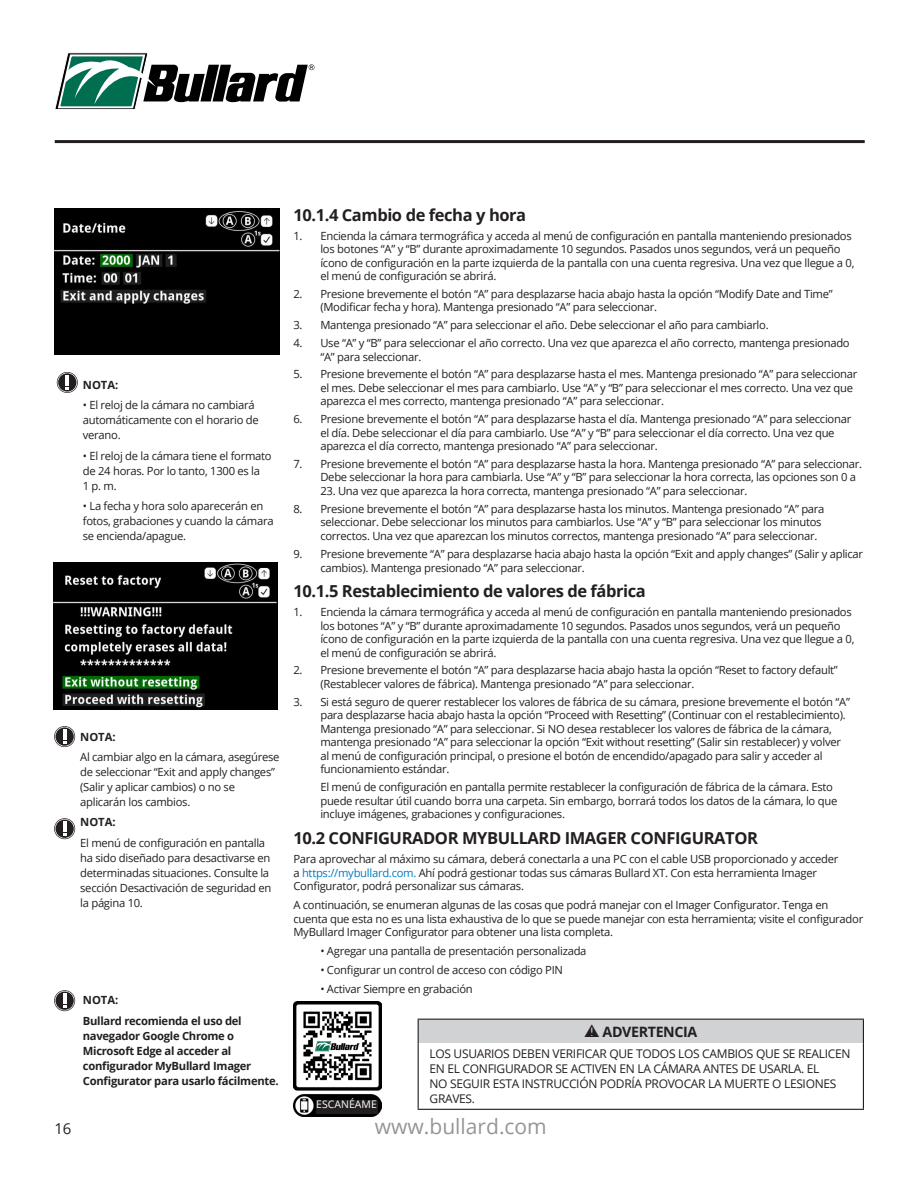
<style>
.page{position:relative;width:918px;height:1188px;background:#fff}
.page>*{position:absolute;margin:0;border:0;box-sizing:border-box;transform-origin:0 0}
.t1{font:21px "Open Sans";color:#939598}
.t2{font:700 16.5px "Open Sans";letter-spacing:-.025em;color:#231f20}
.t3{font:15px "Open Sans";color:#231f20}
.t4{font:700 14.25px "Open Sans";letter-spacing:-.025em;color:#231f20}
.t5{font:12px/15px "Open Sans";letter-spacing:-.025em;color:#231f20}
.t6{font:11.25px/13.5px "Open Sans";letter-spacing:-.025em;color:#231f20}
.t7{font:700 11.25px/15px "Open Sans";letter-spacing:-.025em;color:#231f20}
.t8{font:10.5px "Open Sans";color:#fff}
.s1{color:#007cc2}
</style>
<div class="page">
<svg style="left:57px;top:372px;width:21px;height:21px"></svg>
<hr style="left:55px;top:140px;width:810px;height:3px;background:#231f20">
<svg style="left:55px;top:52px;width:259px;height:58px"></svg>
<img style="left:55px;top:208px;width:225px;height:147px">
<svg style="left:54px;top:726px;width:21px;height:21px"></svg>
<svg style="left:54px;top:818px;width:21px;height:21px"></svg>
<img style="left:53px;top:563px;width:225px;height:147px">
<div style="left:418px;top:1019px;width:445px;height:24px;background:#d1d2d4"></div>
<hr style="left:418px;top:1019px;width:446px;height:1px;background:#231f20">
<svg style="left:418px;top:1020px;width:1px;height:23px"></svg>
<svg style="left:863px;top:1020px;width:1px;height:23px"></svg>
<hr style="left:418px;top:1043px;width:1px;height:66px;background:#231f20">
<hr style="left:863px;top:1043px;width:1px;height:66px;background:#231f20">
<hr style="left:418px;top:1109px;width:446px;height:1px;background:#231f20">
<img style="left:293px;top:1002px;width:89px;height:114px">
<svg style="left:54px;top:990px;width:21px;height:21px"></svg>
<div style="left:316px;top:1100px;width:62px;height:13px;background:#231f20"></div>
<p class="t7" style="left:83px;top:377px;width:37px">NOTA:</p>
<p class="t6" style="left:83px;top:397px;width:177px;line-height:15px">• El reloj de la cámara no cambiará automáticamente con el horario de verano.</p>
<p class="t6" style="left:83px;top:448px;width:190px;line-height:15px">• El reloj de la cámara tiene el formato de 24 horas. Por lo tanto, 1300 es la<br>1 p. m.</p>
<p class="t6" style="left:83px;top:498px;width:192px;line-height:15px">• La fecha y hora solo aparecerán en fotos, grabaciones y cuando la cámara se encienda/apague.</p>
<p class="t7" style="left:80px;top:729px;width:37px">NOTA:</p>
<p class="t6" style="left:80px;top:749px;width:201px;line-height:15px">Al cambiar algo en la cámara, asegúrese de seleccionar “Exit and apply changes” (Salir y aplicar cambios) o no se aplicarán los cambios.</p>
<p class="t7" style="left:80px;top:815px;width:37px">NOTA:</p>
<p class="t6" style="left:80px;top:835px;width:193px;line-height:15px">El menú de configuración en pantalla ha sido diseñado para desactivarse en determinadas situaciones. Consulte la sección Desactivación de seguridad en la página 10.</p>
<p class="t7" style="left:83px;top:993px;width:37px">NOTA:</p>
<p class="t7" style="left:83px;top:1013px;width:197px">Bullard recomienda el uso del navegador Google Chrome o<br>Microsoft Edge al acceder al configurador MyBullard Imager<br>Configurator para usarlo fácilmente.</p>
<p class="t2" style="left:293px;top:203px;width:234px">10.1.4 Cambio de fecha y hora</p>
<p class="t6" style="left:320px;top:228px;width:536px;text-indent:-27px">1. Encienda la cámara termográfica y acceda al menú de configuración en pantalla manteniendo presionados los botones “A” y “B” durante aproximadamente 10 segundos. Pasados unos segundos, verá un pequeño ícono de configuración en la parte izquierda de la pantalla con una cuenta regresiva. Una vez que llegue a 0, el menú de configuración se abrirá.</p>
<p class="t6" style="left:320px;top:287px;width:514px;text-indent:-27px">2. Presione brevemente el botón “A” para desplazarse hacia abajo hasta la opción “Modify Date and Time” (Modificar fecha y hora). Mantenga presionado “A” para seleccionar.</p>
<p class="t6" style="left:293px;top:318px;width:477px">3. Mantenga presionado “A” para seleccionar el año. Debe seleccionar el año para cambiarlo.</p>
<p class="t6" style="left:320px;top:336px;width:531px;text-indent:-27px">4. Use “A” y “B” para seleccionar el año correcto. Una vez que aparezca el año correcto, mantenga presionado “A” para seleccionar.</p>
<p class="t6" style="left:320px;top:367px;width:539px;text-indent:-27px">5. Presione brevemente el botón “A” para desplazarse hasta el mes. Mantenga presionado “A” para seleccionar el mes. Debe seleccionar el mes para cambiarlo. Use “A” y “B” para seleccionar el mes correcto. Una vez que aparezca el mes correcto, mantenga presionado “A” para seleccionar.</p>
<p class="t6" style="left:320px;top:412px;width:532px;text-indent:-27px">6. Presione brevemente el botón “A” para desplazarse hasta el día. Mantenga presionado “A” para seleccionar el día. Debe seleccionar el día para cambiarlo. Use “A” y “B” para seleccionar el día correcto. Una vez que aparezca el día correcto, mantenga presionado “A” para seleccionar.</p>
<p class="t6" style="left:320px;top:457px;width:543px;text-indent:-27px">7. Presione brevemente el botón “A” para desplazarse hasta la hora. Mantenga presionado “A” para seleccionar.<br>Debe seleccionar la hora para cambiarla. Use “A” y “B” para seleccionar la hora correcta, las opciones son 0 a</p>
<p class="t6" style="left:320px;top:484px;width:428px">23. Una vez que aparezca la hora correcta, mantenga presionado “A” para seleccionar.</p>
<p class="t6" style="left:320px;top:502px;width:506px;text-indent:-27px">8. Presione brevemente el botón “A” para desplazarse hasta los minutos. Mantenga presionado “A” para seleccionar. Debe seleccionar los minutos para cambiarlos. Use “A” y “B” para seleccionar los minutos correctos. Una vez que aparezcan los minutos correctos, mantenga presionado “A” para seleccionar.</p>
<p class="t6" style="left:320px;top:546px;width:544px;line-height:14.4px;text-indent:-27px">9. Presione brevemente “A” para desplazarse hacia abajo hasta la opción “Exit and apply changes” (Salir y aplicar cambios). Mantenga presionado “A” para seleccionar.</p>
<p class="t2" style="left:293px;top:580px;width:354px">10.1.5 Restablecimiento de valores de fábrica</p>
<p class="t6" style="left:320px;top:605px;width:536px;text-indent:-27px">1. Encienda la cámara termográfica y acceda al menú de configuración en pantalla manteniendo presionados los botones “A” y “B” durante aproximadamente 10 segundos. Pasados unos segundos, verá un pequeño ícono de configuración en la parte izquierda de la pantalla con una cuenta regresiva. Una vez que llegue a 0, el menú de configuración se abrirá.</p>
<p class="t6" style="left:320px;top:663px;width:519px;text-indent:-27px">2. Presione brevemente el botón “A” para desplazarse hacia abajo hasta la opción “Reset to factory default” (Restablecer valores de fábrica). Mantenga presionado “A” para seleccionar.</p>
<p class="t6" style="left:320px;top:695px;width:531px;text-indent:-27px">3. Si está seguro de querer restablecer los valores de fábrica de su cámara, presione brevemente el botón “A” para desplazarse hacia abajo hasta la opción “Proceed with Resetting” (Continuar con el restablecimiento).<br>Mantenga presionado “A” para seleccionar. Si NO desea restablecer los valores de fábrica de la cámara, mantenga presionado “A” para seleccionar la opción “Exit without resetting” (Salir sin restablecer) y volver al menú de configuración principal, o presione el botón de encendido/apagado para salir y acceder al funcionamiento estándar.</p>
<p class="t6" style="left:320px;top:780px;width:518px">El menú de configuración en pantalla permite restablecer la configuración de fábrica de la cámara. Esto puede resultar útil cuando borra una carpeta. Sin embargo, borrará todos los datos de la cámara, lo que incluye imágenes, grabaciones y configuraciones.</p>
<p class="t2" style="left:293px;top:827px;width:466px">10.2 CONFIGURADOR MYBULLARD IMAGER CONFIGURATOR</p>
<p class="t6" style="left:293px;top:852px;width:547px">Para aprovechar al máximo su cámara, deberá conectarla a una PC con el cable USB proporcionado y acceder a <span class="s1">https://mybullard.com.</span> Ahí podrá gestionar todas sus cámaras Bullard XT. Con esta herramienta Imager<br>Configurator, podrá personalizar sus cámaras.</p>
<p class="t6" style="left:293px;top:898px;width:571px">A continuación, se enumeran algunas de las cosas que podrá manejar con el Imager Configurator. Tenga en cuenta que esta no es una lista exhaustiva de lo que se puede manejar con esta herramienta; visite el configurador<br>MyBullard Imager Configurator para obtener una lista completa.</p>
<p class="t6" style="left:320px;top:944px;width:268px">• Agregar una pantalla de presentación personalizada</p>
<p class="t6" style="left:320px;top:963px;width:244px">• Configurar un control de acceso con código PIN</p>
<p class="t6" style="left:320px;top:982px;width:154px">• Activar Siempre en grabación</p>
<p class="t4" style="left:603px;top:1022px;width:96px">ADVERTENCIA</p>
<p class="t5" style="left:430px;top:1046px;width:423px">LOS USUARIOS DEBEN VERIFICAR QUE TODOS LOS CAMBIOS QUE SE REALICEN EN EL CONFIGURADOR SE ACTIVEN EN LA CÁMARA ANTES DE USARLA. EL<br>NO SEGUIR ESTA INSTRUCCIÓN PODRÍA PROVOCAR LA MUERTE O LESIONES GRAVES.</p>
<p class="t8" style="left:316px;top:1097px;width:62px">ESCANÉAME</p>
<p class="t3" style="left:54px;top:1118px;width:19px">16</p>
<p class="t1" style="left:375px;top:1112px;width:173px">www.bullard.com</p>
</div>
